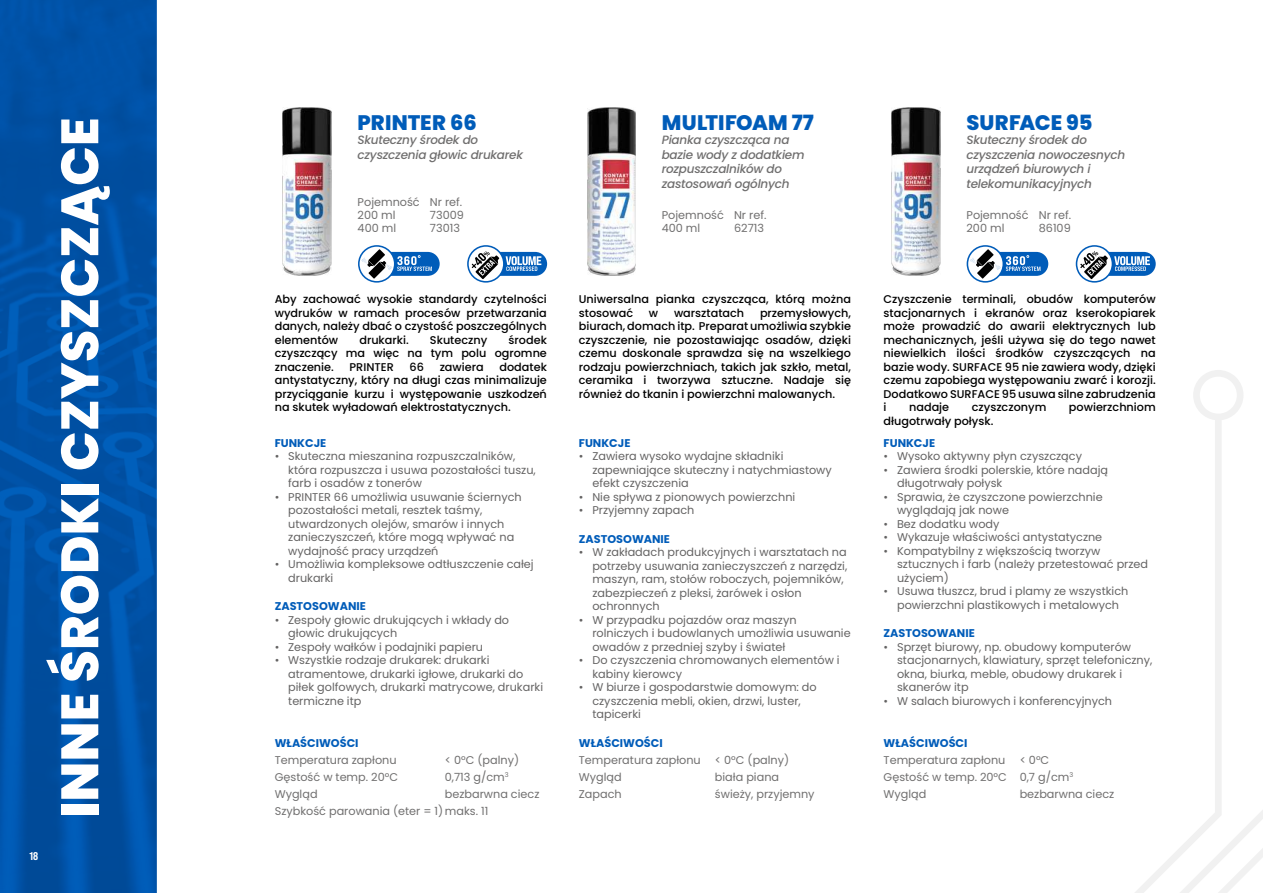
<style>
.page{position:relative;width:1263px;height:893px;background:#fff}
.page>*{position:absolute;margin:0;border:0;box-sizing:border-box;transform-origin:0 0}
.t1{font:800 52.5px "Poppins";color:#fff}
.t2{font:800 21px "Poppins";color:#005cb9}
.t3{font:italic 500 12px/14.4px "Poppins";letter-spacing:-.02em;color:#706f6f}
.t4{font:11.25px/13.5px "Poppins";color:#646363}
.t5{font:500 11.25px/13.5px "Poppins";color:#000;text-align:justify}
.t6{font:11.25px/17px "Poppins";color:#706f6f}
.t7{font:700 11.25px "Poppins";color:#005cb9}
.t8{font:11.25px "Bebas Neue Pro Sm E Eb";color:#fff}
</style>
<div class="page">
<svg style="left:1222px;top:810px;width:41px;height:83px"></svg>
<svg style="left:1135px;top:420px;width:87px;height:473px"></svg>
<svg style="left:1193px;top:370px;width:50px;height:50px"></svg>
<img style="left:0;top:0;width:157px;height:893px">
<svg style="left:967px;top:245px;width:81px;height:38px"></svg>
<svg style="left:1076px;top:245px;width:80px;height:38px"></svg>
<svg style="left:358px;top:245px;width:82px;height:38px"></svg>
<svg style="left:467px;top:245px;width:80px;height:38px"></svg>
<img style="left:892px;top:108px;width:48px;height:168px">
<img style="left:283px;top:108px;width:49px;height:168px">
<img style="left:587px;top:108px;width:49px;height:168px">
<h1 class="t1" style="left:49px;top:818px;width:702px;rotate:-90deg">INNE ŚRODKI CZYSZCZĄCE</h1>
<h2 class="t2" style="left:966px;top:110px;width:128px">SURFACE 95</h2>
<h2 class="t2" style="left:358px;top:110px;width:121px">PRINTER 66</h2>
<p class="t3" style="left:358px;top:133px;width:167px">Skuteczny środek do czyszczenia głowic drukarek</p>
<h2 class="t2" style="left:662px;top:110px;width:154px">MULTIFOAM 77</h2>
<p class="t3" style="left:662px;top:133px;width:144px">Pianka czyszcząca na bazie wody z dodatkiem rozpuszczalników do zastosowań ogólnych</p>
<p class="t3" style="left:966px;top:133px;width:160px">Skuteczny środek do czyszczenia nowoczesnych urządzeń biurowych i telekomunikacyjnych</p>
<p class="t6" style="left:358px;top:196px;width:106px;line-height:12.8px">Pojemność Nr ref.<br>200 ml</p>
<p class="t6" style="left:662px;top:209px;width:106px;line-height:12.8px">Pojemność Nr ref.<br>400 ml</p>
<p class="t6" style="left:966px;top:209px;width:106px;line-height:12.8px">Pojemność Nr ref.<br>200 ml</p>
<p class="t6" style="left:430px;top:206px;width:35px">73009</p>
<p class="t6" style="left:358px;top:219px;width:40px">400 ml</p>
<p class="t6" style="left:430px;top:219px;width:32px">73013</p>
<p class="t6" style="left:734px;top:219px;width:31px">62713</p>
<p class="t6" style="left:1039px;top:219px;width:33px">86109</p>
<p class="t5" style="left:275px;top:292px;width:274px">Aby zachować wysokie standardy czytelności wydruków w ramach procesów przetwarzania danych, należy dbać o czystość poszczególnych elementów</p>
<p class="t5" style="left:579px;top:292px;width:274px">Uniwersalna pianka czyszcząca, którą można stosować</p>
<p class="t5" style="left:883px;top:292px;width:274px">Czyszczenie terminali, obudów komputerów stacjonarnych i ekranów oraz kserokopiarek może prowadzić do awarii elektrycznych lub mechanicznych, jeśli używa się do tego nawet niewielkich ilości środków czyszczących na bazie wody. SURFACE 95 nie zawiera wody, dzięki czemu zapobiega występowaniu zwarć i korozji.<br>Dodatkowo SURFACE 95 usuwa silne zabrudzenia i</p>
<p class="t5" style="left:579px;top:306px;width:274px;text-indent:181px">przemysłowych, biurach, domach itp. Preparat umożliwia szybkie czyszczenie, nie pozostawiając osadów, dzięki czemu doskonale sprawdza się na wszelkiego rodzaju powierzchniach, takich jak szkło, metal, ceramika i tworzywa sztuczne. Nadaje się również do tkanin i powierzchni malowanych.</p>
<p class="t7" style="left:579px;top:436px;width:53px">FUNKCJE</p>
<p class="t4" style="left:592px;top:449px;width:241px;text-indent:-14px">• Zawiera wysoko wydajne składniki zapewniające skuteczny i natychmiastowy efekt czyszczenia</p>
<p class="t4" style="left:579px;top:490px;width:218px">• Nie spływa z pionowych powierzchni</p>
<p class="t4" style="left:579px;top:503px;width:117px">• Przyjemny zapach</p>
<p class="t7" style="left:579px;top:532px;width:93px">ZASTOSOWANIE</p>
<p class="t4" style="left:592px;top:545px;width:256px;text-indent:-14px">• W zakładach produkcyjnych i warsztatach na potrzeby usuwania zanieczyszczeń z narzędzi, maszyn, ram, stołów roboczych, pojemników, zabezpieczeń z pleksi, żarówek i osłon ochronnych</p>
<p class="t4" style="left:592px;top:613px;width:260px;text-indent:-14px">• W przypadku pojazdów oraz maszyn rolniczych i budowlanych umożliwia usuwanie owadów z przedniej szyby i świateł</p>
<p class="t4" style="left:592px;top:653px;width:249px;text-indent:-14px">• Do czyszczenia chromowanych elementów i kabiny kierowcy</p>
<p class="t4" style="left:592px;top:680px;width:226px;text-indent:-14px">• W biurze i gospodarstwie domowym: do czyszczenia mebli, okien, drzwi, luster, tapicerki</p>
<p class="t7" style="left:579px;top:736px;width:85px">WŁAŚCIWOŚCI</p>
<p class="t6" style="left:579px;top:751px;width:123px">Temperatura zapłonu</p>
<p class="t6" style="left:715px;top:751px;width:76px">&lt; 0°C (palny)</p>
<p class="t6" style="left:579px;top:768px;width:44px">Wygląd</p>
<p class="t6" style="left:715px;top:768px;width:66px">biała piana</p>
<p class="t6" style="left:579px;top:785px;width:44px">Zapach</p>
<p class="t6" style="left:715px;top:785px;width:101px">świeży, przyjemny</p>
<p class="t5" style="left:649px;top:306px;width:11px">w</p>
<p class="t5" style="left:674px;top:306px;width:72px">warsztatach</p>
<p class="t5" style="left:275px;top:333px;width:274px;text-indent:234px">środek czyszczący ma więc na tym polu ogromne znaczenie.</p>
<p class="t5" style="left:359px;top:333px;width:51px">drukarki.</p>
<p class="t5" style="left:430px;top:333px;width:59px">Skuteczny</p>
<p class="t5" style="left:350px;top:360px;width:46px">PRINTER</p>
<p class="t5" style="left:409px;top:360px;width:16px">66</p>
<p class="t5" style="left:440px;top:360px;width:46px">zawiera</p>
<p class="t5" style="left:275px;top:360px;width:274px;text-indent:225px">dodatek antystatyczny, który na długi czas minimalizuje przyciąganie kurzu i występowanie uszkodzeń na skutek wyładowań elektrostatycznych.</p>
<p class="t7" style="left:275px;top:436px;width:53px">FUNKCJE</p>
<p class="t4" style="left:288px;top:449px;width:249px;text-indent:-14px">• Skuteczna mieszanina rozpuszczalników, która rozpuszcza i usuwa pozostałości tuszu, farb i osadów z tonerów</p>
<p class="t4" style="left:288px;top:490px;width:235px;text-indent:-14px">• PRINTER 66 umożliwia usuwanie ściernych pozostałości metali, resztek taśmy, utwardzonych olejów, smarów i innych zanieczyszczeń, które mogą wpływać na wydajność pracy urządzeń</p>
<p class="t4" style="left:288px;top:557px;width:247px;text-indent:-14px">• Umożliwia kompleksowe odtłuszczenie całej drukarki</p>
<p class="t7" style="left:275px;top:600px;width:93px">ZASTOSOWANIE</p>
<p class="t4" style="left:288px;top:613px;width:222px;text-indent:-14px">• Zespoły głowic drukujących i wkłady do głowic drukujących</p>
<p class="t4" style="left:275px;top:640px;width:210px">• Zespoły wałków i podajniki papieru</p>
<p class="t4" style="left:288px;top:653px;width:256px;text-indent:-14px">• Wszystkie rodzaje drukarek: drukarki atramentowe, drukarki igłowe, drukarki do piłek golfowych, drukarki matrycowe, drukarki termiczne itp</p>
<p class="t7" style="left:275px;top:736px;width:85px">WŁAŚCIWOŚCI</p>
<p class="t6" style="left:275px;top:751px;width:123px">Temperatura zapłonu</p>
<p class="t6" style="left:445px;top:751px;width:76px">&lt; 0°C (palny)</p>
<p class="t6" style="left:275px;top:768px;width:125px">Gęstość w temp. 20°C</p>
<p class="t6" style="left:445px;top:768px;width:65px">0,713 g/cm<sup>3</sup></p>
<p class="t6" style="left:275px;top:785px;width:44px">Wygląd</p>
<p class="t5" style="left:909px;top:400px;width:42px">nadaje</p>
<p class="t5" style="left:972px;top:400px;width:76px">czyszczonym</p>
<p class="t5" style="left:1069px;top:400px;width:88px">powierzchniom</p>
<p class="t5" style="left:883px;top:414px;width:111px">długotrwały połysk.</p>
<p class="t7" style="left:883px;top:436px;width:53px">FUNKCJE</p>
<p class="t4" style="left:883px;top:449px;width:200px">• Wysoko aktywny płyn czyszczący</p>
<p class="t4" style="left:897px;top:463px;width:212px;text-indent:-14px">• Zawiera środki polerskie, które nadają długotrwały połysk</p>
<p class="t4" style="left:897px;top:490px;width:207px;text-indent:-14px">• Sprawia, że czyszczone powierzchnie wyglądają jak nowe</p>
<p class="t4" style="left:883px;top:517px;width:117px">• Bez dodatku wody</p>
<p class="t4" style="left:883px;top:530px;width:220px">• Wykazuje właściwości antystatyczne</p>
<p class="t4" style="left:897px;top:544px;width:253px;text-indent:-14px">• Kompatybilny z większością tworzyw sztucznych i farb (należy przetestować przed użyciem)</p>
<p class="t4" style="left:883px;top:584px;width:246px;text-align:center">• Usuwa tłuszcz, brud i plamy ze wszystkich powierzchni plastikowych i metalowych</p>
<p class="t7" style="left:883px;top:627px;width:93px">ZASTOSOWANIE</p>
<p class="t4" style="left:897px;top:640px;width:257px;text-indent:-14px">• Sprzęt biurowy, np. obudowy komputerów stacjonarnych, klawiatury, sprzęt telefoniczny, okna, biurka, meble, obudowy drukarek i skanerów itp</p>
<p class="t4" style="left:883px;top:694px;width:230px">• W salach biurowych i konferencyjnych</p>
<p class="t7" style="left:883px;top:736px;width:85px">WŁAŚCIWOŚCI</p>
<p class="t6" style="left:883px;top:751px;width:123px">Temperatura zapłonu</p>
<p class="t6" style="left:883px;top:751px;width:191px;text-indent:136px">&lt; 0°C<br>Gęstość w temp. 20°C 0,7 g/cm<sup>3<br></sup>Wygląd</p>
<p class="t6" style="left:275px;top:785px;width:266px;text-indent:170px">bezbarwna ciecz<br>Szybkość parowania (eter = 1)maks. 11</p>
<p class="t6" style="left:1020px;top:785px;width:96px">bezbarwna ciecz</p>
<p class="t8" style="left:29px;top:849px;width:10px">18</p>
</div>
